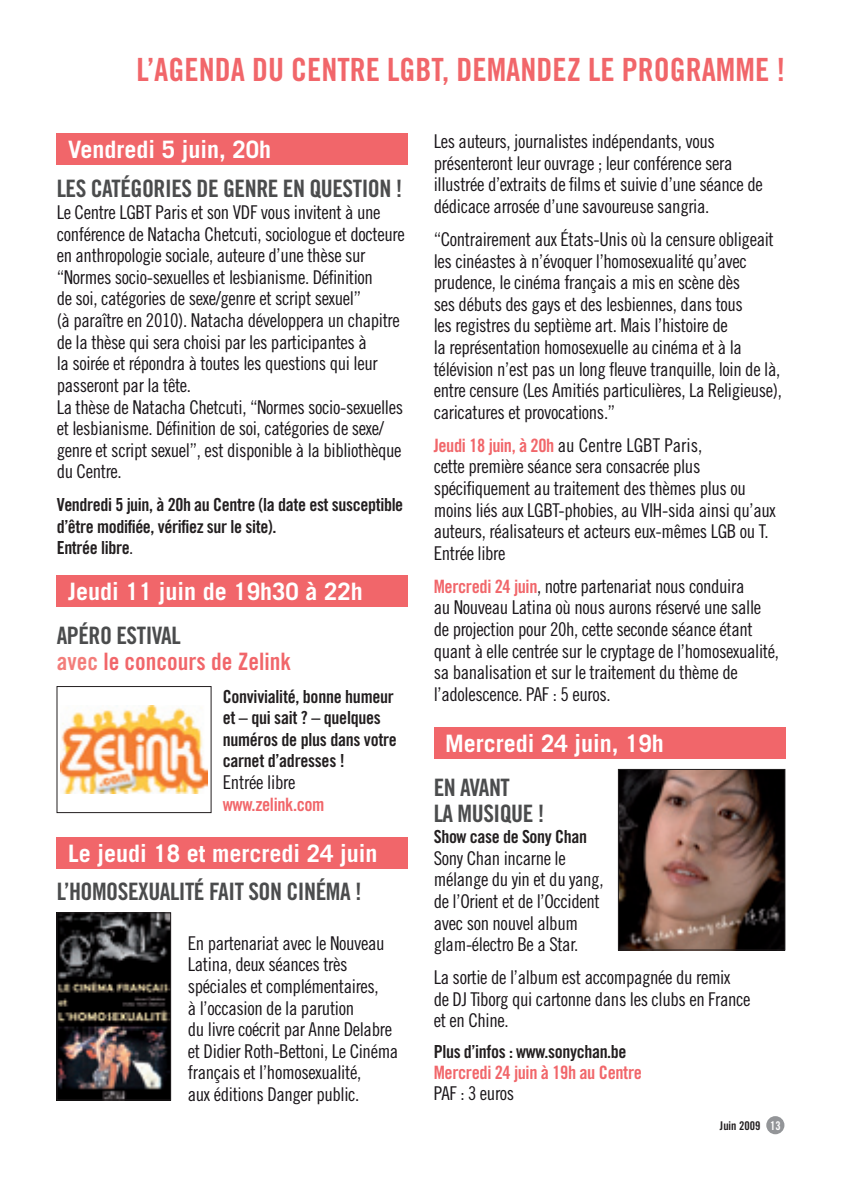
<style>
.page{position:relative;width:842px;height:1191px;background:#fff}
.page>*{position:absolute;margin:0;border:0;box-sizing:border-box;transform-origin:0 0}
.t1{font:32px "Trade Gothic Bold Cond Twenty";color:#f1666a}
.t2{font:700 24px "Trade Gothic";color:#fff}
.t3{font:24px/26px "Trade Gothic Bold Cond Twenty";letter-spacing:-.02em;color:#4b4c4d}
.t4{font:24px/26px "Trade Gothic Bold Cond Twenty";color:#f1666a}
.t5{font:19px/21.6px "Trade Gothic Cond Eighteen";letter-spacing:-.02em;color:#1a161a}
.t6{font:18.4px "Trade Gothic Bold Cond Twenty";letter-spacing:-.02em;color:#f1666a}
.t7{font:18px/21.6px "Trade Gothic Bold Cond Twenty";letter-spacing:-.02em;color:#231f20}
.t8{font:12px "Trade Gothic Bold Cond Twenty";color:#231f20}
.s1{font-family:"Trade Gothic Cond Eighteen";font-size:19px;color:#1a161a}
.s2{color:#4b4c4d}
.s3{color:#f37d7a}
.s4{font-family:"Trade Gothic Bold Cond Twenty";font-size:18.4px;color:#f1666a}
.s5{color:#fff}
</style>
<div class="page">
<div style="left:766px;top:1116px;width:18px;height:18px;background:#939598;border-radius:50%"></div>
<div style="left:57px;top:133px;width:351px;height:31px;background:#f1666a"></div>
<div style="left:57px;top:575px;width:351px;height:31px;background:#f1666a"></div>
<div style="left:57px;top:837px;width:351px;height:31px;background:#f1666a"></div>
<div style="left:434px;top:727px;width:351px;height:31px;background:#f1666a"></div>
<img style="left:59px;top:914px;width:110px;height:184px">
<div style="left:57px;top:912px;width:114px;height:188px;border:1px solid #231f20"></div>
<img style="left:61px;top:705px;width:146px;height:88px">
<div style="left:57px;top:686px;width:154px;height:127px;border:1px solid #231f20"></div>
<img style="left:620px;top:771px;width:163px;height:177px">
<div style="left:618px;top:769px;width:167px;height:181px;border:1px solid #231f20"></div>
<h1 class="t1" style="left:137px;top:50px;width:502px">L’agenda du Centre LGBT, demandez le progra</h1>
<h1 class="t1" style="left:716px;top:50px;width:71px">mme !</h1>
<p class="t2" style="left:68px;top:135px;width:205px">Vendredi 5 juin, 20h</p>
<p class="t3" style="left:57px;top:176px;width:57px">Les catégori</p>
<p class="t3" style="left:171px;top:176px;width:233px">es de genre en question !</p>
<p class="t5" style="left:57px;top:201px;width:350px">Le Centre LGBT Paris et son VDF vous invitent à une conférence de Natacha Chetcuti, sociologue et docteure en anthropologie sociale, auteure d’une thèse sur “Normes socio-sexuelles et lesbianisme. Définition<br>de soi, catégories de sexe/genre et script sexuel”<br>(à paraître en 2010). Natacha développera un chapitre de la thèse qui sera choisi par les participantes à<br>la soirée et répondra à toutes les questions qui leur passeront par la tête.<br>La thèse de Natacha Chetcuti, “Normes socio-sexuelles et lesbianisme. Définition de soi, catégories de sexe/ genre et script sexuel”, est disponible à la bibliothèque du Centre.</p>
<p class="t7" style="left:57px;top:494px;width:348px">Vendredi 5 juin, à 20h au Centre (la date est susceptible d’être modifiée, vérifiez sur le site).<br>Entrée libre<span class="s1">.</span></p>
<p class="t2" style="left:68px;top:576px;width:296px">Jeudi 11 juin de 19h30 à 22h</p>
<p class="t3" style="left:57px;top:622px;width:22px">Apéro</p>
<p class="t4" style="left:57px;top:622px;width:236px;text-indent:60px"><span class="s2">estival<br></span><span class="s3">avec</span> le concours de Zelink</p>
<p class="t7" style="left:223px;top:685px;width:176px">Convivialité, bonne humeur et – qui sait ? – quelques numéros de plus dans votre carnet d’adresses !</p>
<p class="t5" style="left:223px;top:771px;width:74px">Entrée libre</p>
<p class="t6" style="left:223px;top:793px;width:103px">www.zelink.com</p>
<p class="t2" style="left:68px;top:838px;width:311px">Le jeudi 18 et mercredi 24 juin</p>
<p class="t3" style="left:57px;top:878px;width:113px">L’homosexualité</p>
<p class="t3" style="left:209px;top:878px;width:154px">fait son cinéma !</p>
<p class="t5" style="left:188px;top:932px;width:212px">En partenariat avec le Nouveau<br>Latina, deux séances très spéciales et complémentaires,<br>à l’occasion de la parution<br>du livre coécrit par Anne Delabre et Didier Roth-Bettoni, Le Cinéma français et l’homosexualité,<br>aux éditions Danger public.</p>
<p class="t5" style="left:434px;top:130px;width:331px">Les auteurs, journalistes indépendants, vous présenteront leur ouvrage ; leur conférence sera illustrée d’extraits de films et suivie d’une séance de dédicace arrosée d’une savoureuse sangria.</p>
<p class="t5" style="left:434px;top:228px;width:350px">“Contrairement aux États-Unis où la censure obligeait les cinéastes à n’évoquer l’homosexualité qu’avec prudence, le cinéma français a mis en scène dès<br>ses débuts des gays et des lesbiennes, dans tous<br>les registres du septième art. Mais l’histoire de<br>la représentation homosexuelle au cinéma et à la télévision n’est pas un long fleuve tranquille, loin de là, entre censure (Les Amitiés particulières, La Religieuse), caricatures et provocations.”</p>
<p class="t5" style="left:434px;top:434px;width:344px"><span class="s4">Jeudi 18 juin, à 20h</span> au Centre LGBT Paris,<br>cette première séance sera consacrée plus spécifiquement au traitement des thèmes plus ou moins liés aux LGBT-phobies, au VIH-sida ainsi qu’aux auteurs, réalisateurs et acteurs eux-mêmes LGB ou T.<br>Entrée libre</p>
<p class="t5" style="left:434px;top:575px;width:347px"><span class="s4">Mercredi 24 juin</span>, notre partenariat nous conduira<br>au Nouveau Latina où nous aurons réservé une salle de projection pour 20h, cette seconde séance étant quant à elle centrée sur le cryptage de l’homosexualité, sa banalisation et sur le traitement du thème de l’adolescence. PAF : 5 euros.</p>
<p class="t2" style="left:445px;top:728px;width:220px">Mercredi 24 juin, 19h</p>
<p class="t3" style="left:434px;top:774px;width:112px">En avant<br>la musique !</p>
<p class="t7" style="left:434px;top:826px;width:155px">Show case de Sony Chan</p>
<p class="t5" style="left:434px;top:847px;width:171px">Sony Chan incarne le mélange du yin et du yang, de l’Orient et de l’Occident avec son nouvel album glam-électro Be a Star.</p>
<p class="t5" style="left:434px;top:966px;width:318px">La sortie de l’album est accompagnée du remix<br>de DJ Tiborg qui cartonne dans les clubs en France et en Chine.</p>
<p class="t7" style="left:434px;top:1040px;width:194px">Plus d’infos : www.sonychan.be</p>
<p class="t6" style="left:434px;top:1060px;width:210px">Mercredi 24 juin à 19h au Centre</p>
<p class="t5" style="left:434px;top:1082px;width:82px">PAF : 3 euros</p>
<p class="t8" style="left:720px;top:1118px;width:62px">Juin 2009 <span class="s5">13</span></p>
</div>
